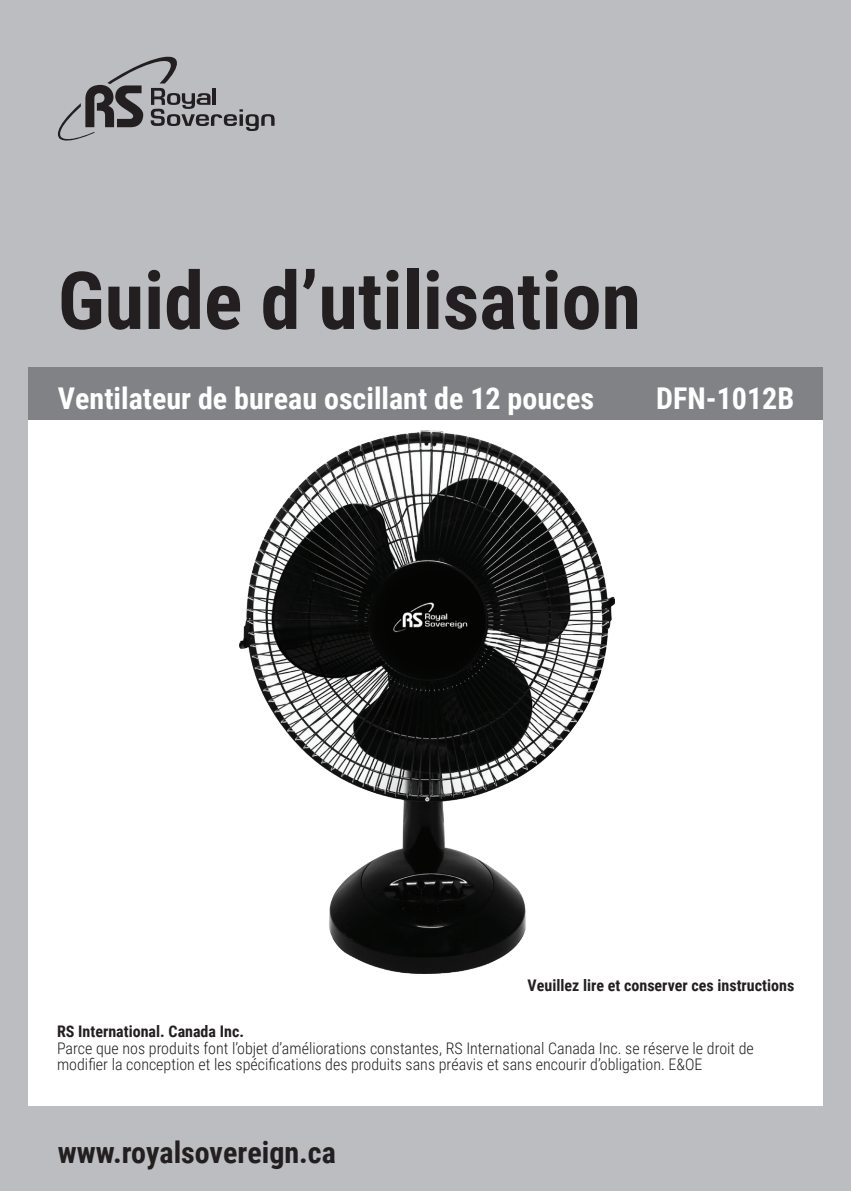
<style>
.page{position:relative;width:851px;height:1191px;background:#fff}
.page>*{position:absolute;margin:0;border:0;box-sizing:border-box;transform-origin:0 0}
.t1{font:700 80px "Roboto Condensed";color:#231f20}
.t2{font:700 30px "Roboto Condensed";color:#fff}
.t3{font:700 30px "Roboto Condensed";color:#231f20}
.t4{font:300 16px/16px "Roboto Condensed";color:#231f20}
.t5{font:700 16px "Roboto Condensed";color:#231f20}
</style>
<div class="page">
<div style="left:0;top:0;width:850px;height:1191px;background:#bcbdc0"></div>
<div style="left:28px;top:368px;width:794px;height:738px;background:#fff"></div>
<div style="left:28px;top:367px;width:794px;height:53px;background:#808285"></div>
<svg style="left:57px;top:56px;width:217px;height:85px"></svg>
<img style="left:239px;top:430px;width:375px;height:544px">
<h1 class="t1" style="left:58px;top:244px;width:584px">Guide d’utilisation</h1>
<h2 class="t2" style="left:58px;top:377px;width:537px">Ventilateur de bureau oscillant de 12 pouces</h2>
<h2 class="t2" style="left:656px;top:377px;width:140px">DFN-1012B</h2>
<p class="t5" style="left:527px;top:974px;width:268px">Veuillez lire et conserver ces instructions</p>
<p class="t5" style="left:57px;top:1020px;width:188px">RS International. Canada Inc.</p>
<p class="t4" style="left:57px;top:1039px;width:698px">Parce que nos produits font l’objet d’améliorations constantes, RS International Canada Inc. se réserve le droit de modifier la conception et les spécifications des produits sans préavis et sans encourir d’obligation. E&amp;OE</p>
<h2 class="t3" style="left:58px;top:1131px;width:279px">www.royalsovereign.ca</h2>
</div>
